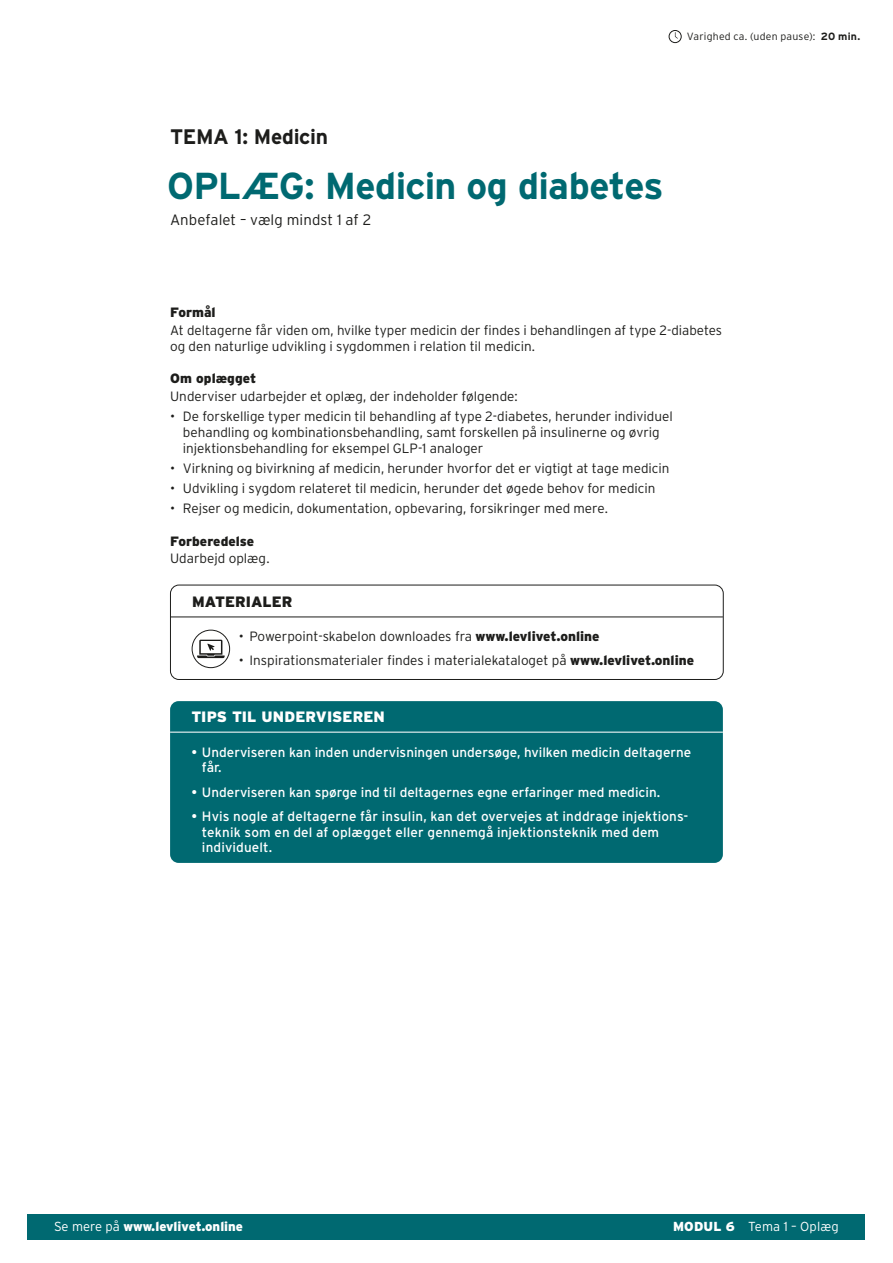
<style>
.page{position:relative;width:893px;height:1263px;background:#fff}
.page>*{position:absolute;margin:0;border:0;box-sizing:border-box;transform-origin:0 0}
.t1{font:700 37.5px "Interstate";letter-spacing:-.02em;color:#006971}
.t2{font:700 21px "Interstate";letter-spacing:-.015em;color:#1d1d1b}
.t3{font:300 15px "Interstate";letter-spacing:.005em;color:#1d1d1b}
.t4{font:900 15px "Interstate";letter-spacing:.01em;color:#fff}
.t5{font:900 15px "Interstate";color:#1d1d1b}
.t6{font:300 13.5px/15.8px "Interstate";color:#1d1d1b}
.t7{font:13.5px/15.8px "Interstate";color:#fff}
.t8{font:900 13.5px "Interstate";letter-spacing:.005em;color:#1d1d1b}
.t9{font:900 13.05px "Interstate";color:#fff}
.t10{font:300 13.05px "Interstate";letter-spacing:.01em;color:#fff}
.t11{font:300 10.5px "Interstate";letter-spacing:.02em;color:#1d1d1b}
.s1{font-weight:700}
.s2{font-weight:900}
.s3{font-weight:300}
</style>
<div class="page">
<hr style="left:171px;top:616px;width:552px;height:1px;background:#1d1d1b">
<div style="left:170px;top:585px;width:554px;height:95px;border:1px solid #1d1d1b;border-radius:9px"></div>
<svg style="left:192px;top:630px;width:38px;height:38px"></svg>
<svg style="left:197px;top:640px;width:28px;height:18px"></svg>
<div style="left:192px;top:630px;width:38px;height:38px;border:1px solid #1d1d1b;border-radius:50%"></div>
<div style="left:170px;top:701px;width:553px;height:162px;background:#006971;border-radius:9px"></div>
<hr style="left:170px;top:732px;width:553px;height:1px;background:#fff">
<div style="left:669px;top:30px;width:12px;height:13px;border:1px solid #1d1d1b;border-radius:50%"></div>
<div style="left:28px;top:1214px;width:837px;height:25px;background:#006971"></div>
<p class="t11" style="left:687px;top:30px;width:175px">Varighed ca. (uden pause): <span class="s1">20 min.</span></p>
<h2 class="t2" style="left:170px;top:125px;width:159px">TEMA 1: Medicin</h2>
<h1 class="t1" style="left:167px;top:165px;width:498px">OPLÆG: Medicin og diabetes</h1>
<p class="t3" style="left:170px;top:210px;width:203px">Anbefalet – vælg mindst 1 af 2</p>
<p class="t8" style="left:170px;top:304px;width:47px">Formål</p>
<p class="t6" style="left:170px;top:322px;width:554px">At deltagerne får viden om, hvilke typer medicin der findes i behandlingen af type 2-diabetes og den naturlige udvikling i sygdommen i relation til medicin.</p>
<p class="t8" style="left:170px;top:370px;width:88px">Om oplægget</p>
<p class="t6" style="left:170px;top:388px;width:349px">Underviser udarbejder et oplæg, der indeholder følgende:</p>
<p class="t6" style="left:183px;top:408px;width:491px;text-indent:-13px">• De forskellige typer medicin til behandling af type 2-diabetes, herunder individuel behandling og kombinationsbehandling, samt forskellen på insulinerne og øvrig injektionsbehandling for eksempel GLP-1 analoger</p>
<p class="t6" style="left:170px;top:460px;width:501px">• Virkning og bivirkning af medicin, herunder hvorfor det er vigtigt at tage medicin</p>
<p class="t6" style="left:170px;top:480px;width:487px">• Udvikling i sygdom relateret til medicin, herunder det øgede behov for medicin</p>
<p class="t6" style="left:170px;top:500px;width:439px">• Rejser og medicin, dokumentation, opbevaring, forsikringer med mere.</p>
<p class="t8" style="left:170px;top:533px;width:86px">Forberedelse</p>
<p class="t6" style="left:170px;top:551px;width:101px">Udarbejd oplæg.</p>
<p class="t5" style="left:192px;top:592px;width:102px">MATERIALER</p>
<p class="t6" style="left:239px;top:628px;width:362px">• Powerpoint-skabelon downloades fra <span class="s2">www.levlivet.online</span></p>
<p class="t6" style="left:239px;top:652px;width:457px">• Inspirationsmaterialer findes i materialekataloget på <span class="s2">www.levlivet.online</span></p>
<p class="t4" style="left:191px;top:708px;width:195px">TIPS TIL UNDERVISEREN</p>
<p class="t7" style="left:202px;top:744px;width:491px;text-indent:-11px">• Underviseren kan inden undervisningen undersøge, hvilken medicin deltagerne får.</p>
<p class="t7" style="left:191px;top:784px;width:470px">• Underviseren kan spørge ind til deltagernes egne erfaringer med medicin.</p>
<p class="t7" style="left:202px;top:808px;width:488px;text-indent:-11px">• Hvis nogle af deltagerne får insulin, kan det overvejes at inddrage injektions&shy;teknik som en del af oplægget eller gennemgå injektionsteknik med dem individuelt.</p>
<p class="t9" style="left:54px;top:1218px;width:191px"><span class="s3">Se mere på</span> www.levlivet.online</p>
<p class="t10" style="left:673px;top:1218px;width:167px"><span class="s2">MODUL 6</span> Tema 1 – Oplæg</p>
</div>
